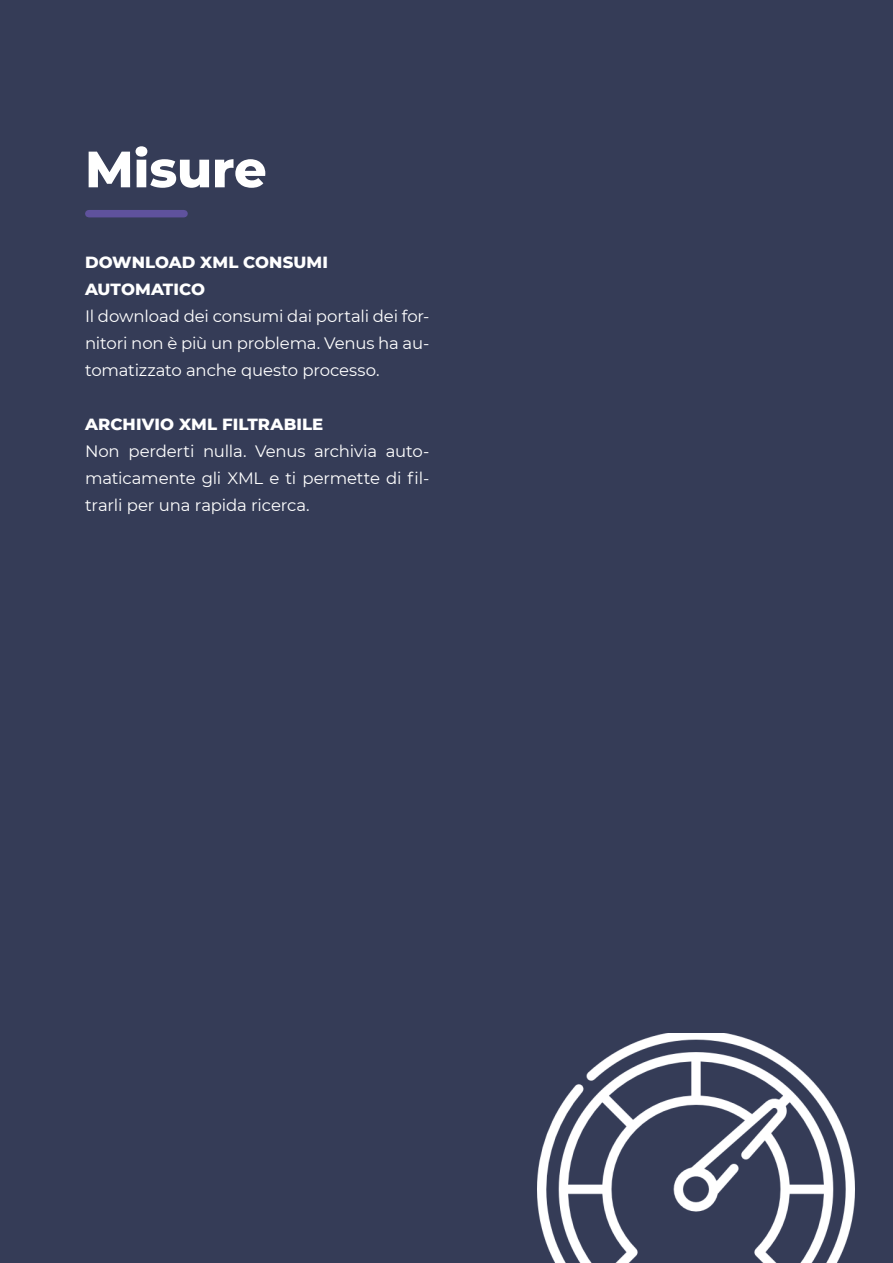
<style>
.page{position:relative;width:893px;height:1263px;background:#353c57}
.page>*{position:absolute;margin:0;border:0;box-sizing:border-box;transform-origin:0 0}
.t1{font:800 51px "Montserrat";letter-spacing:-.005em;color:#fff}
.Bold_01{font:16.5px/27px "Montserrat";letter-spacing:-.01em;color:#fff;text-align:justify}
.Bold_01-2{font:800 16.5px "Montserrat";letter-spacing:.005em;color:#fff}
</style>
<div class="page">
<div style="left:89px;top:210px;width:95px;height:7px;background:#5f529d"></div>
<img style="left:537px;top:1033px;width:317px;height:230px">
<h1 class="t1" style="left:85px;top:132px;width:183px">Misure</h1>
<p class="Bold_01-2" style="left:85px;top:250px;width:245px">DOWNLOAD XML CONSUMI</p>
<p class="Bold_01-2" style="left:85px;top:277px;width:121px">AUTOMATICO</p>
<p class="Bold_01" style="left:85px;top:302px;width:346px">Il download dei consumi dai portali dei for&shy;nitori non è più un problema. Venus ha au&shy;tomatizzato anche questo processo.</p>
<p class="Bold_01-2" style="left:85px;top:412px;width:240px">ARCHIVIO XML FILTRABILE</p>
<p class="Bold_01" style="left:85px;top:437px;width:346px">Non perderti nulla. Venus archivia auto&shy;maticamente gli XML e ti permette di fil&shy;trarli per una rapida ricerca.</p>
</div>
